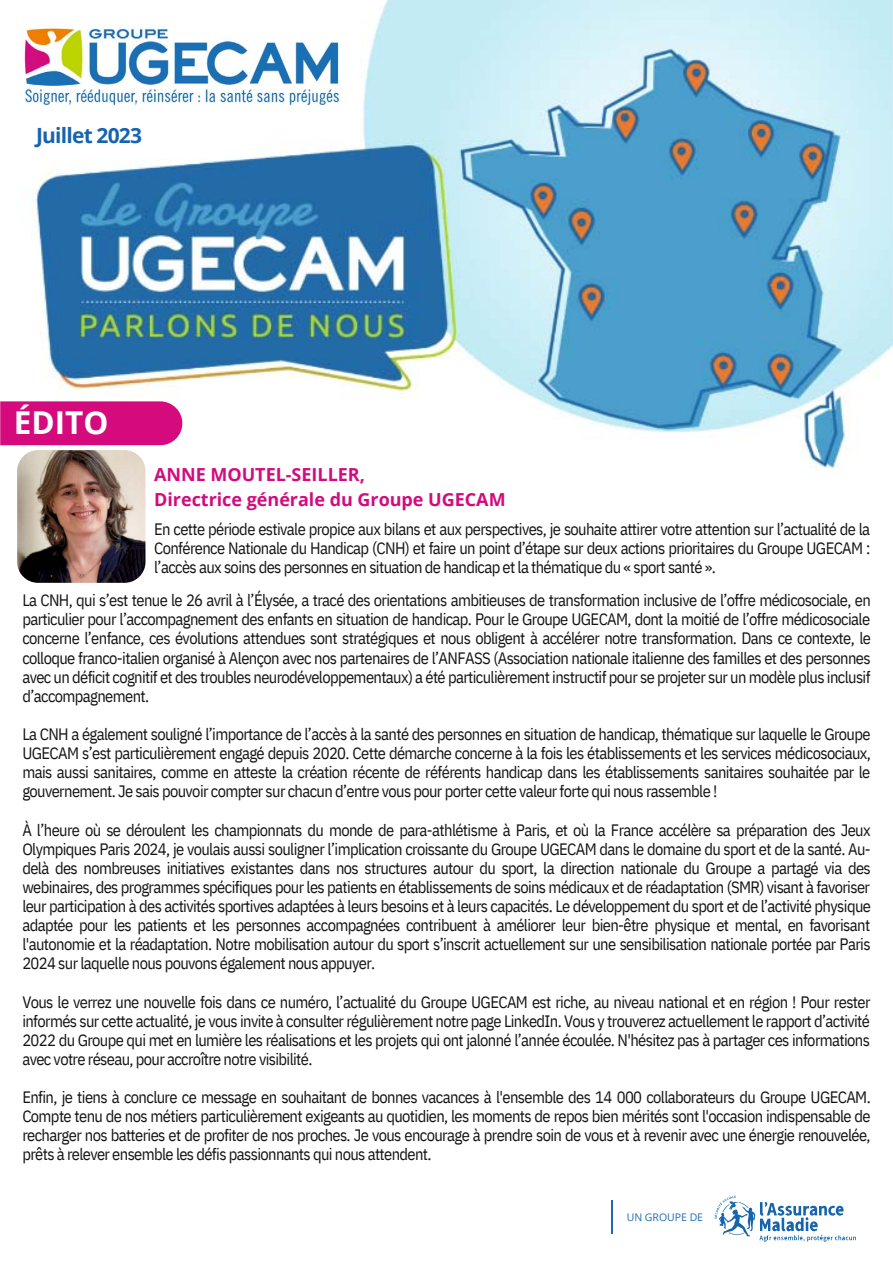
<style>
.page{position:relative;width:893px;height:1263px;background:#fff}
.page>*{position:absolute;margin:0;border:0;box-sizing:border-box;transform-origin:0 0}
.t1{font:700 31.5px "Open Sans";color:#fff}
.t2{font:700 21px "Open Sans";letter-spacing:-.04em;color:#1565ae}
.t3{font:700 18px/24.8px "Open Sans";color:#d40a7d}
.t4{font:16.5px/19px "IBM Plex Sans Cond";letter-spacing:-.04em;color:#131413;text-align:justify}
.t5{font:10.5px "Open Sans";color:#216bb2}
</style>
<div class="page">
<img style="left:0;top:0;width:893px;height:471px">
<div style="left:0;top:0;width:351px;height:134px;background:#fff"></div>
<img style="left:22px;top:26px;width:318px;height:81px">
<div style="left:0;top:401px;width:182px;height:44px;background:#d40a7d"></div>
<hr style="left:611px;top:1200px;width:2px;height:34px;background:#216bb2">
<svg style="left:714px;top:1196px;width:142px;height:46px"></svg>
<img style="left:14px;top:447px;width:135px;height:136px">
<p class="t2" style="left:36px;top:120px;width:107px">Juillet 2023</p>
<h1 class="t1" style="left:14px;top:400px;width:96px">ÉDITO</h1>
<p class="t3" style="left:154px;top:462px;width:353px">ANNE MOUTEL-SEILLER,<br>Directrice générale du Groupe UGECAM</p>
<p class="t4" style="left:154px;top:519px;width:718px">En cette période estivale propice aux bilans et aux perspectives, je souhaite attirer votre attention sur l’actualité de la Conférence Nationale du Handicap (CNH) et faire un point d’étape sur deux actions prioritaires du Groupe UGECAM : l’accès aux soins des personnes en situation de handicap et la thématique du « sport santé ».</p>
<p class="t4" style="left:22px;top:591px;width:850px">La CNH, qui s’est tenue le 26 avril à l’Élysée, a tracé des orientations ambitieuses de transformation inclusive de l’offre médicosociale, en particulier pour l’accompagnement des enfants en situation de handicap. Pour le Groupe UGECAM, dont la moitié de l’offre médicosociale concerne l’enfance, ces évolutions attendues sont stratégiques et nous obligent à accélérer notre transformation. Dans ce contexte, le colloque franco-italien organisé à Alençon avec nos partenaires de l’ANFASS (Association nationale italienne des familles et des personnes avec un déficit cognitif et des troubles neurodéveloppementaux) a été particulièrement instructif pour se projeter sur un modèle plus inclusif d’accompagnement.</p>
<p class="t4" style="left:22px;top:724px;width:850px">La CNH a également souligné l’importance de l’accès à la santé des personnes en situation de handicap, thématique sur laquelle le Groupe UGECAM s’est particulièrement engagé depuis 2020. Cette démarche concerne à la fois les établissements et les services médicosociaux, mais aussi sanitaires, comme en atteste la création récente de référents handicap dans les établissements sanitaires souhaitée par le gouvernement. Je sais pouvoir compter sur chacun d’entre vous pour porter cette valeur forte qui nous rassemble !</p>
<p class="t4" style="left:22px;top:820px;width:850px">À l’heure où se déroulent les championnats du monde de para-athlétisme à Paris, et où la France accélère sa préparation des Jeux Olympiques Paris 2024, je voulais aussi souligner l’implication croissante du Groupe UGECAM dans le domaine du sport et de la santé. Au&shy;delà des nombreuses initiatives existantes dans nos structures autour du sport, la direction nationale du Groupe a partagé via des webinaires, des programmes spécifiques pour les patients en établissements de soins médicaux et de réadaptation (SMR) visant à favoriser leur participation à des activités sportives adaptées à leurs besoins et à leurs capacités. Le développement du sport et de l’activité physique adaptée pour les patients et les personnes accompagnées contribuent à améliorer leur bien-être physique et mental, en favorisant l'autonomie et la réadaptation. Notre mobilisation autour du sport s’inscrit actuellement sur une sensibilisation nationale portée par Paris 2024 sur laquelle nous pouvons également nous appuyer.</p>
<p class="t4" style="left:22px;top:992px;width:850px">Vous le verrez une nouvelle fois dans ce numéro, l’actualité du Groupe UGECAM est riche, au niveau national et en région ! Pour rester informés sur cette actualité, je vous invite à consulter régulièrement notre page LinkedIn. Vous y trouverez actuellement le rapport d’activité 2022 du Groupe qui met en lumière les réalisations et les projets qui ont jalonné l’année écoulée. N'hésitez pas à partager ces informations avec votre réseau, pour accroître notre visibilité.</p>
<p class="t4" style="left:22px;top:1087px;width:850px">Enfin, je tiens à conclure ce message en souhaitant de bonnes vacances à l'ensemble des 14 000 collaborateurs du Groupe UGECAM.<br>Compte tenu de nos métiers particulièrement exigeants au quotidien, les moments de repos bien mérités sont l'occasion indispensable de recharger nos batteries et de profiter de nos proches. Je vous encourage à prendre soin de vous et à revenir avec une énergie renouvelée, prêts à relever ensemble les défis passionnants qui nous attendent.</p>
<p class="t5" style="left:627px;top:1210px;width:78px">UN GROUPE DE</p>
</div>
